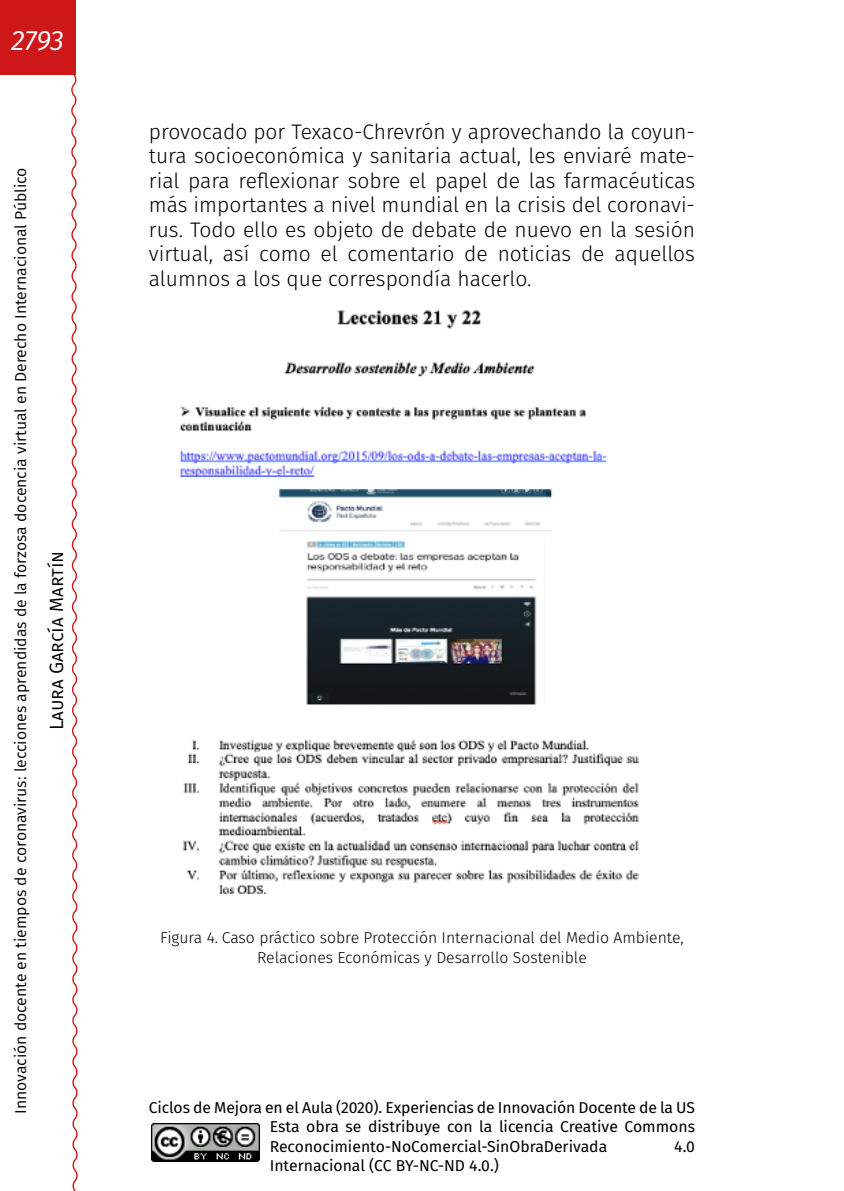
<style>
.page{position:relative;width:844px;height:1191px;background:#fff}
.page>*{position:absolute;margin:0;border:0;box-sizing:border-box;transform-origin:0 0}
.t1{font:italic 28px "Fira Sans";color:#fff}
._32_Párrafo_normal_c{font:300 21px/24.5px "Fira Sans";color:#000;text-align:justify}
.t2{font:19.25px "Fira Sans";color:#000}
.t3{font:15.75px/19.2px "Fira Sans";color:#000;text-align:justify}
.t4{font:15.75px "Fira Sans";color:#000}
._95_Pies_de_fotos_ce{font:300 15.75px/19.2px "Fira Sans";color:#000;text-align:center}
</style>
<div class="page">
<div style="left:0;top:0;width:75px;height:74px;background:#cd1719"></div>
<svg style="left:69px;top:72px;width:9px;height:1119px"></svg>
<img style="left:151px;top:1123px;width:109px;height:38px">
<img style="left:179px;top:310px;width:460px;height:585px">
<h1 class="t1" style="left:11px;top:20px;width:54px">2793</h1>
<p class="t4" style="left:9px;top:1113px;width:948px;rotate:-90deg">Innovación docente en tiempos de coronavirus: lecciones aprendidas de la forzosa docencia virtual en Derecho Internacional Público</p>
<p class="t2" style="left:42px;top:730px;width:181px;rotate:-90deg">Laura García Martín</p>
<p class="_32_Párrafo_normal_c" style="left:149px;top:119px;width:547px">provocado por Texaco-Chrevrón y aprovechando la coyun&shy;tura socioeconómica y sanitaria actual, les enviaré mate&shy;rial para reflexionar sobre el papel de las farmacéuticas más importantes a nivel mundial en la crisis del coronavi&shy;rus. Todo ello es objeto de debate de nuevo en la sesión virtual, así como el comentario de noticias de aquellos alumnos a los que correspondía hacerlo.</p>
<p class="_95_Pies_de_fotos_ce" style="left:160px;top:928px;width:524px">Figura 4. Caso práctico sobre Protección Internacional del Medio Ambiente,<br>Relaciones Económicas y Desarrollo Sostenible</p>
<p class="t3" style="left:270px;top:1097px;width:426px;text-indent:-121px">Ciclos de Mejora en el Aula (2020). Experiencias de Innovación Docente de la US Esta obra se distribuye con la licencia Creative Commons Reconocimiento-NoComercial-SinObraDerivada</p>
<p class="t3" style="left:674px;top:1136px;width:22px">4.0</p>
<p class="t3" style="left:270px;top:1155px;width:231px">Internacional (CC BY-NC-ND 4.0.)</p>
</div>
